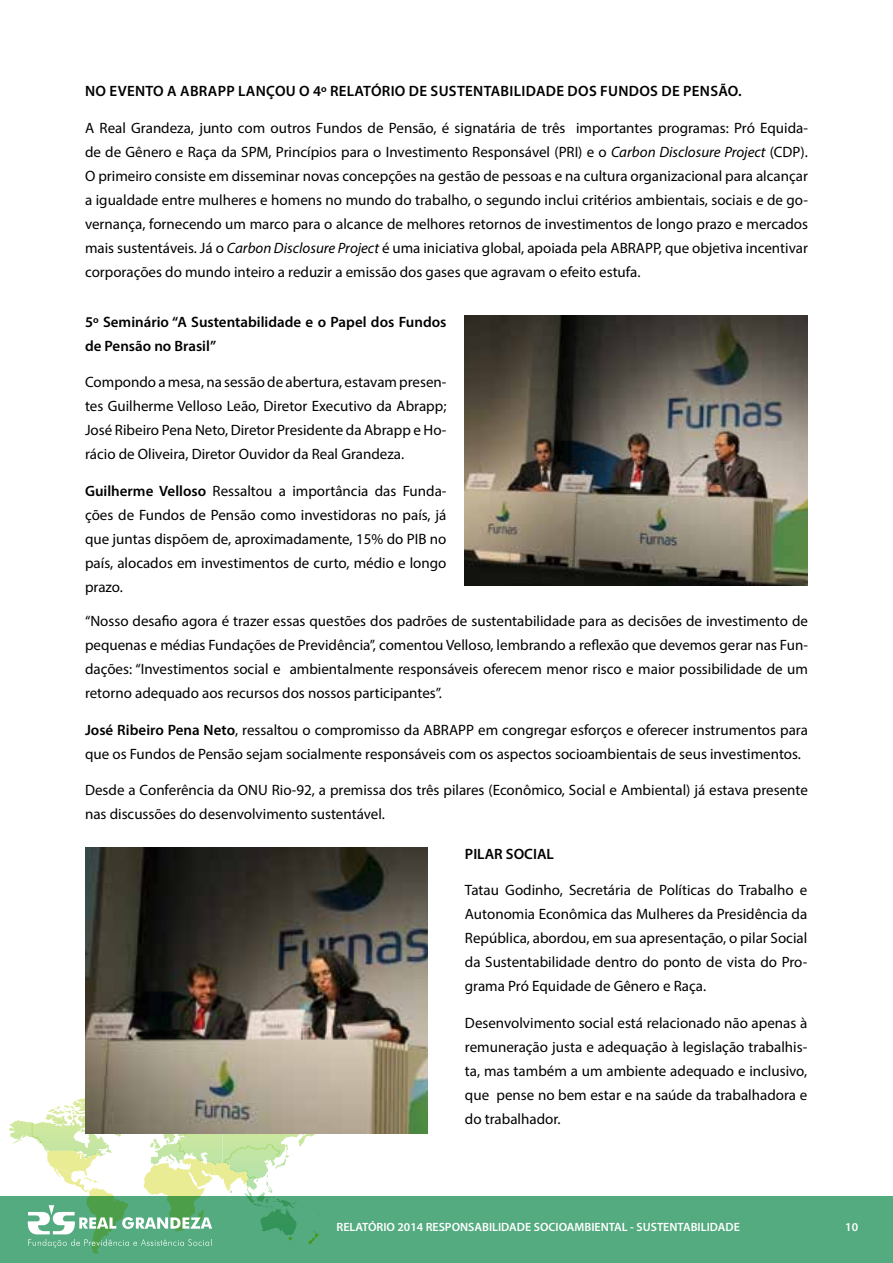
<style>
.page{position:relative;width:893px;height:1263px;background:#fff}
.page>*{position:absolute;margin:0;border:0;box-sizing:border-box;transform-origin:0 0}
.t1{font:15px/24px "Myriad Pro";color:#000;text-align:justify}
.t2{font:600 15px/24px "Myriad Pro";color:#000}
.t3{font:600 15px "Myriad Pro";letter-spacing:.02em;color:#000}
.t4{font:600 12px "Myriad Pro";color:#fff}
.s1{font-style:italic}
.s2{font-weight:600}
</style>
<div class="page">
<div style="left:0;top:1196px;width:893px;height:67px;background:#53ab7f"></div>
<svg style="left:308px;top:1231px;width:11px;height:13px"></svg>
<img style="left:222px;top:1134px;width:33px;height:63px">
<img style="left:94px;top:1134px;width:27px;height:2px">
<svg style="left:28px;top:1150px;width:222px;height:103px"></svg>
<img style="left:465px;top:315px;width:342px;height:271px">
<img style="left:85px;top:847px;width:342px;height:287px">
<p class="t2" style="left:85px;top:79px;width:52px">No Evento</p>
<p class="t3" style="left:167px;top:82px;width:223px">a ABRAPP lançou o 4º Relatório</p>
<p class="t2" style="left:409px;top:79px;width:49px">de Sustentabi</p>
<p class="t2" style="left:514px;top:79px;width:17px">lidade</p>
<p class="t2" style="left:568px;top:79px;width:11px">dos</p>
<p class="t2" style="left:600px;top:79px;width:29px">Fundos</p>
<p class="t2" style="left:661px;top:79px;width:82px">de Pensão.</p>
<p class="t1" style="left:85px;top:116px;width:724px">A Real Grandeza, junto com outros Fundos de Pensão, é signatária de três importantes programas: Pró Equida&shy;de de Gênero e Raça da SPM, Princípios para o Investimento Responsável (PRI) e o <span class="s1">Carbon Disclosure Project</span> (CDP).<br>O primeiro consiste em disseminar novas concepções na gestão de pessoas e na cultura organizacional para alcançar a igualdade entre mulheres e homens no mundo do trabalho, o segundo inclui critérios ambientais, sociais e de go&shy;vernança, fornecendo um marco para o alcance de melhores retornos de investimentos de longo prazo e mercados mais sustentáveis. Já o <span class="s1">Carbon Disclosure Project</span> é uma iniciativa global, apoiada pela ABRAPP, que objetiva incentivar corporações do mundo inteiro a reduzir a emissão dos gases que agravam o efeito estufa.</p>
<p class="t2" style="left:85px;top:309px;width:363px">5º Seminário “A Sustentabilidade e o Papel dos Fundos de Pensão no Brasil”</p>
<p class="t1" style="left:85px;top:370px;width:363px">Compondo a mesa, na sessão de abertura, estavam presen&shy;tes Guilherme Velloso Leão, Diretor Executivo da Abrapp; José Ribeiro Pena Neto, Diretor Presidente da Abrapp e Ho&shy;rácio de Oliveira, Diretor Ouvidor da Real Grandeza.</p>
<p class="t1" style="left:85px;top:479px;width:363px"><span class="s2">Guilherme Velloso</span> Ressaltou a importância das Funda&shy;ções de Fundos de Pensão como investidoras no país, já que juntas dispõem de, aproximadamente, 15% do PIB no país, alocados em investimentos de curto, médio e longo prazo.</p>
<p class="t1" style="left:85px;top:608px;width:724px">“Nosso desafio agora é trazer essas questões dos padrões de sustentabilidade para as decisões de investimento de pequenas e médias Fundações de Previdência”, comentou Velloso, lembrando a reflexão que devemos gerar nas Fun&shy;dações: “Investimentos social e ambientalmente responsáveis oferecem menor risco e maior possibilidade de um retorno adequado aos recursos dos nossos participantes”.</p>
<p class="t1" style="left:85px;top:717px;width:724px"><span class="s2">José Ribeiro Pena Neto</span>, ressaltou o compromisso da ABRAPP em congregar esforços e oferecer instrumentos para que os Fundos de Pensão sejam socialmente responsáveis com os aspectos socioambientais de seus investimentos.</p>
<p class="t1" style="left:85px;top:778px;width:724px">Desde a Conferência da ONU Rio-92, a premissa dos três pilares (Econômico, Social e Ambiental) já estava presente nas discussões do desenvolvimento sustentável.</p>
<p class="t2" style="left:465px;top:841px;width:89px">PILAR SOCIAL</p>
<p class="t1" style="left:465px;top:878px;width:344px">Tatau Godinho, Secretária de Políticas do Trabalho e Autonomia Econômica das Mulheres da Presidência da República, abordou, em sua apresentação, o pilar Social da Sustentabilidade dentro do ponto de vista do Pro&shy;grama Pró Equidade de Gênero e Raça.</p>
<p class="t1" style="left:465px;top:1011px;width:344px">Desenvolvimento social está relacionado não apenas à remuneração justa e adequação à legislação trabalhis&shy;ta, mas também a um ambiente adequado e inclusivo, que pense no bem estar e na saúde da trabalhadora e do trabalhador.</p>
<p class="t4" style="left:337px;top:1219px;width:405px">RELATÓRIO 2014 RESPONSABILIDADE SOCIOAMBIENTAL - SUSTENTABILIDADE</p>
<p class="t4" style="left:845px;top:1219px;width:14px">10</p>
</div>
